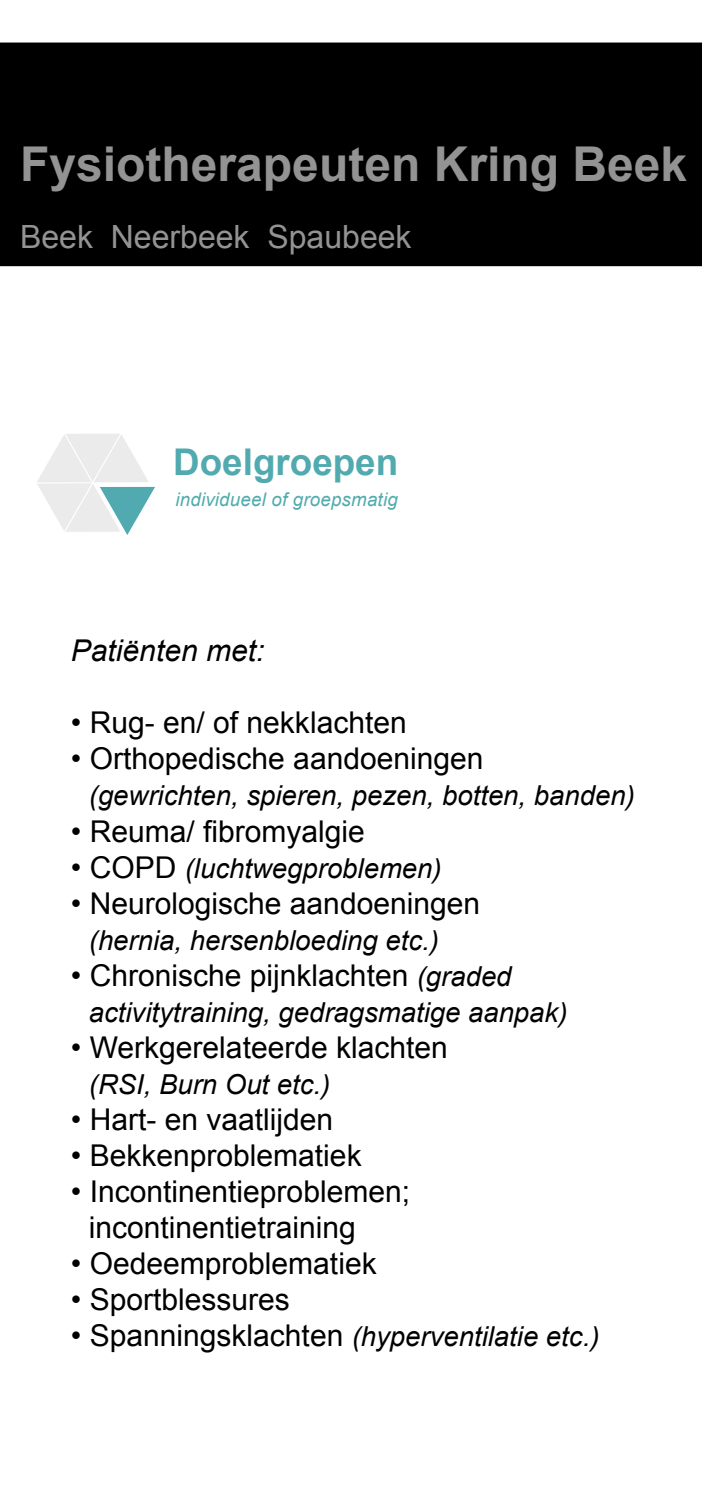
<style>
.page{position:relative;width:702px;height:1489px;background:#fff}
.page>*{position:absolute;margin:0;border:0;box-sizing:border-box;transform-origin:0 0}
.t1{font:700 48px "Arial";color:#939393}
.t2{font:700 36.75px "Arial";color:#51aaaf}
.t3{font:32px "Arial";color:#939393}
.t4{font:30px "Arial";color:#000}
.t5{font:italic 30px "Arial";color:#000}
.t6{font:italic 27.5px "Arial";color:#000}
.t7{font:italic 18.75px "Arial";letter-spacing:.01em;color:#51aaaf}
.s1{font-style:normal;font-size:30px}
.s2{font-style:italic;font-size:27.5px}
</style>
<div class="page">
<div style="left:0;top:43px;width:702px;height:223px;background:#000"></div>
<svg style="left:37px;top:434px;width:118px;height:101px"></svg>
<p class="t1" style="left:20px;top:137px;width:668px">Fysiotherapeuten Kring Beek</p>
<p class="t3" style="left:20px;top:219px;width:393px">Beek Neerbeek Spaubeek</p>
<p class="t2" style="left:173px;top:441px;width:226px">Doelgroepen</p>
<p class="t7" style="left:175px;top:488px;width:224px">individueel of groepsmatig</p>
<p class="t5" style="left:71px;top:634px;width:195px">Patiënten met:</p>
<p class="t4" style="left:71px;top:706px;width:337px">• Rug- en/ of nekklachten</p>
<p class="t4" style="left:71px;top:742px;width:414px">• Orthopedische aandoeningen</p>
<p class="t6" style="left:89px;top:780px;width:547px">(gewrichten, spieren, pezen, botten, banden)</p>
<p class="t4" style="left:71px;top:814px;width:295px">• Reuma/ fibromyalgie</p>
<p class="t6" style="left:71px;top:852px;width:372px"><span class="s1">• COPD</span> (luchtwegproblemen)</p>
<p class="t4" style="left:71px;top:886px;width:411px">• Neurologische aandoeningen</p>
<p class="t6" style="left:89px;top:924px;width:352px">(hernia, hersenbloeding etc.)</p>
<p class="t4" style="left:71px;top:958px;width:442px">• Chronische pijnklachten <span class="s2">(graded</span></p>
<p class="t6" style="left:89px;top:996px;width:480px">activitytraining, gedragsmatige aanpak)</p>
<p class="t4" style="left:71px;top:1030px;width:378px">• Werkgerelateerde klachten</p>
<p class="t6" style="left:89px;top:1068px;width:243px">(RSI, Burn Out etc.)</p>
<p class="t4" style="left:71px;top:1102px;width:264px">• Hart- en vaatlijden</p>
<p class="t4" style="left:71px;top:1138px;width:292px">• Bekkenproblematiek</p>
<p class="t4" style="left:71px;top:1174px;width:340px">• Incontinentieproblemen;</p>
<p class="t4" style="left:89px;top:1210px;width:268px">incontinentietraining</p>
<p class="t4" style="left:71px;top:1246px;width:307px">• Oedeemproblematiek</p>
<p class="t4" style="left:71px;top:1282px;width:220px">• Sportblessures</p>
<p class="t6" style="left:71px;top:1320px;width:530px"><span class="s1">• Spanningsklachten</span> (hyperventilatie etc.)</p>
</div>
